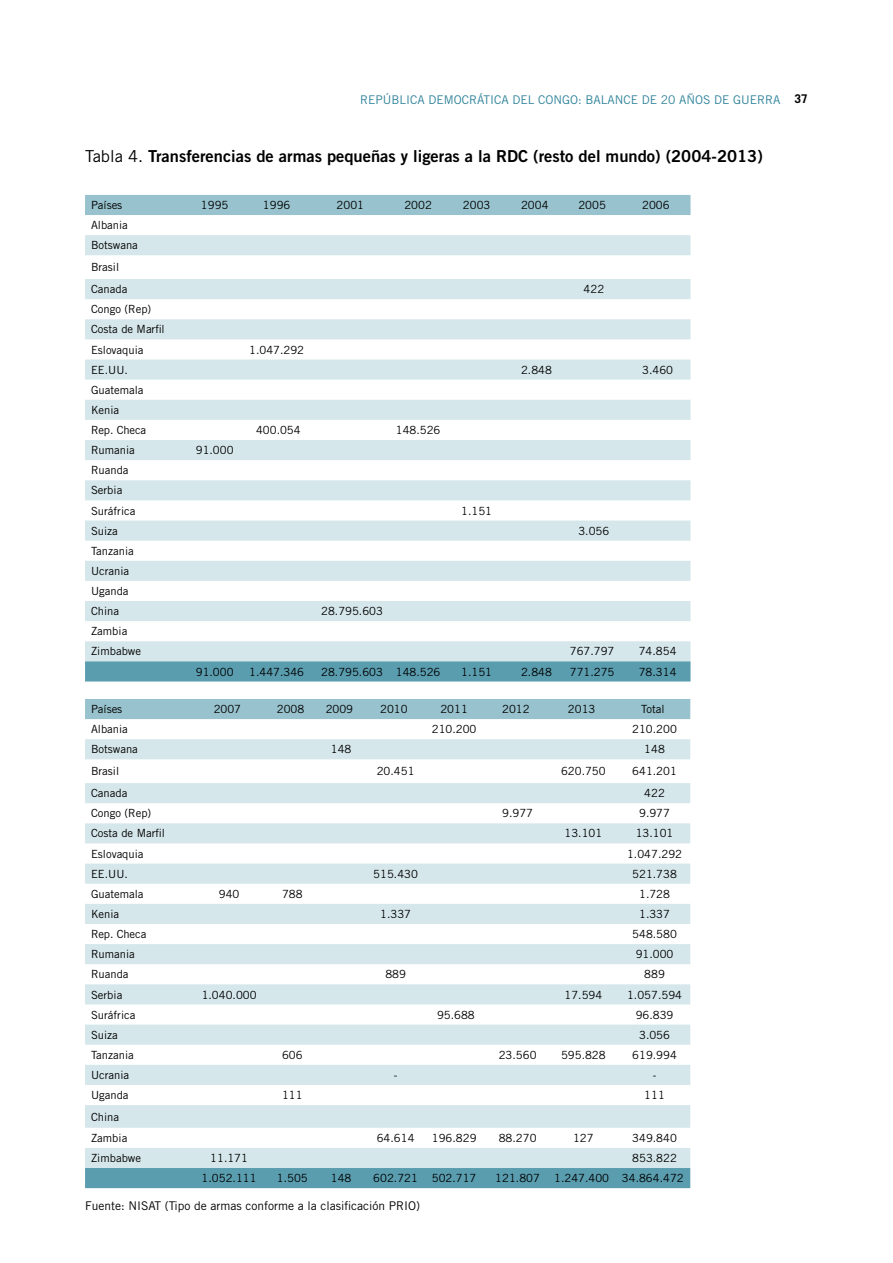
<style>
.page{position:relative;width:893px;height:1263px;background:#fff}
.page>*{position:absolute;margin:0;border:0;box-sizing:border-box;transform-origin:0 0}
.t1{font:16.5px "Trade Gothic LT Std Bd 2";color:#000}
.t2{font:12px "Trade Gothic LT Std";color:#31849b}
.t3{font:12px "Trade Gothic LT Std";color:#000}
.t4{font:11.25px/20.1px "Trade Gothic LT Std";color:#000}
.s1{font-weight:700;color:#000}
.s2{font-family:"Trade Gothic LT Std"}
</style>
<div class="page">
<div style="left:85px;top:195px;width:605px;height:20px;background:#98c2cd"></div>
<svg style="left:85px;top:235px;width:605px;height:426px;fill:#d9e9ec"></svg>
<div style="left:85px;top:661px;width:605px;height:20px;background:#5a9daf"></div>
<div style="left:85px;top:699px;width:605px;height:20px;background:#98c2cd"></div>
<svg style="left:85px;top:739px;width:605px;height:429px;fill:#d9e9ec"></svg>
<div style="left:85px;top:1168px;width:605px;height:20px;background:#5a9daf"></div>
<p class="t2" style="left:360px;top:92px;width:449px">REPÚBLICA DEMOCRÁTICA DEL CONGO: BALANCE DE 20 AÑOS DE GUERRA <span class="s1">37</span></p>
<h1 class="t1" style="left:85px;top:146px;width:679px"><span class="s2">Tabla 4.</span> Transferencias de armas pequeñas y ligeras a la RDC (resto del mundo) (2004-2013)</h1>
<p class="t4" style="left:91px;top:195px;width:33px">Países</p>
<p class="t4" style="left:201px;top:195px;width:29px">1995</p>
<p class="t4" style="left:263px;top:195px;width:29px">1996</p>
<p class="t4" style="left:337px;top:195px;width:29px">2001</p>
<p class="t4" style="left:404px;top:195px;width:29px">2002</p>
<p class="t4" style="left:463px;top:195px;width:29px">2003</p>
<p class="t4" style="left:521px;top:195px;width:29px">2004</p>
<p class="t4" style="left:578px;top:195px;width:29px">2005</p>
<p class="t4" style="left:642px;top:195px;width:29px">2006</p>
<p class="t4" style="left:91px;top:215px;width:48px">Albania<br>Botswana</p>
<p class="t4" style="left:91px;top:256px;width:38px;line-height:21.9px">Brasil<br>Canada</p>
<p class="t4" style="left:584px;top:279px;width:22px">422</p>
<p class="t4" style="left:91px;top:299px;width:75px">Congo (Rep)<br>Costa de Marfil<br>Eslovaquia</p>
<p class="t4" style="left:249px;top:339px;width:56px">1.047.292</p>
<p class="t4" style="left:91px;top:359px;width:38px">EE.UU.</p>
<p class="t4" style="left:521px;top:359px;width:32px">2.848</p>
<p class="t4" style="left:642px;top:359px;width:32px">3.460</p>
<p class="t4" style="left:91px;top:380px;width:57px">Guatemala<br>Kenia<br>Rep. Checa</p>
<p class="t4" style="left:256px;top:420px;width:46px">400.054</p>
<p class="t4" style="left:396px;top:420px;width:46px">148.526</p>
<p class="t4" style="left:91px;top:440px;width:45px">Rumania</p>
<p class="t4" style="left:196px;top:440px;width:39px">91.000</p>
<p class="t4" style="left:91px;top:460px;width:46px">Ruanda<br>Serbia<br>Suráfrica</p>
<p class="t4" style="left:461px;top:500px;width:32px">1.151</p>
<p class="t4" style="left:91px;top:520px;width:28px">Suiza</p>
<p class="t4" style="left:578px;top:520px;width:32px">3.056</p>
<p class="t4" style="left:91px;top:541px;width:44px">Tanzania<br>Ucrania<br>Uganda<br>China</p>
<p class="t4" style="left:321px;top:601px;width:63px">28.795.603</p>
<p class="t4" style="left:91px;top:621px;width:52px">Zambia<br>Zimbabwe</p>
<p class="t4" style="left:570px;top:641px;width:46px">767.797</p>
<p class="t4" style="left:639px;top:641px;width:39px">74.854</p>
<p class="t4" style="left:196px;top:661px;width:39px">91.000</p>
<p class="t4" style="left:249px;top:661px;width:56px">1.447.346</p>
<p class="t4" style="left:321px;top:661px;width:121px">28.795.603 148.526</p>
<p class="t4" style="left:461px;top:661px;width:32px">1.151</p>
<p class="t4" style="left:521px;top:661px;width:32px">2.848</p>
<p class="t4" style="left:570px;top:661px;width:46px">771.275</p>
<p class="t4" style="left:639px;top:661px;width:39px">78.314</p>
<p class="t4" style="left:91px;top:699px;width:33px">Países</p>
<p class="t4" style="left:214px;top:699px;width:29px">2007</p>
<p class="t4" style="left:277px;top:699px;width:29px">2008</p>
<p class="t4" style="left:326px;top:699px;width:29px">2009</p>
<p class="t4" style="left:380px;top:699px;width:29px">2010</p>
<p class="t4" style="left:440px;top:699px;width:29px">2011</p>
<p class="t4" style="left:502px;top:699px;width:29px">2012</p>
<p class="t4" style="left:568px;top:699px;width:29px">2013</p>
<p class="t4" style="left:641px;top:699px;width:25px">Total</p>
<p class="t4" style="left:91px;top:719px;width:38px">Albania</p>
<p class="t4" style="left:432px;top:719px;width:46px">210.200</p>
<p class="t4" style="left:632px;top:719px;width:46px">210.200</p>
<p class="t4" style="left:91px;top:739px;width:48px">Botswana</p>
<p class="t4" style="left:331px;top:739px;width:22px">148</p>
<p class="t4" style="left:644px;top:739px;width:22px">148</p>
<p class="t4" style="left:91px;top:761px;width:30px">Brasil</p>
<p class="t4" style="left:377px;top:761px;width:39px">20.451</p>
<p class="t4" style="left:561px;top:761px;width:46px">620.750</p>
<p class="t4" style="left:632px;top:761px;width:46px">641.201</p>
<p class="t4" style="left:91px;top:783px;width:38px">Canada</p>
<p class="t4" style="left:644px;top:783px;width:22px">422</p>
<p class="t4" style="left:91px;top:803px;width:62px">Congo (Rep)</p>
<p class="t4" style="left:502px;top:803px;width:32px">9.977</p>
<p class="t4" style="left:639px;top:803px;width:32px">9.977</p>
<p class="t4" style="left:91px;top:823px;width:75px">Costa de Marfil</p>
<p class="t4" style="left:564px;top:823px;width:39px">13.101</p>
<p class="t4" style="left:636px;top:823px;width:39px">13.101</p>
<p class="t4" style="left:91px;top:843px;width:54px">Eslovaquia</p>
<p class="t4" style="left:627px;top:843px;width:56px">1.047.292</p>
<p class="t4" style="left:91px;top:863px;width:38px">EE.UU.</p>
<p class="t4" style="left:373px;top:863px;width:46px">515.430</p>
<p class="t4" style="left:632px;top:863px;width:46px">521.738</p>
<p class="t4" style="left:91px;top:884px;width:54px">Guatemala</p>
<p class="t4" style="left:219px;top:884px;width:22px">940</p>
<p class="t4" style="left:282px;top:884px;width:22px">788</p>
<p class="t4" style="left:639px;top:884px;width:32px">1.728</p>
<p class="t4" style="left:91px;top:904px;width:30px">Kenia</p>
<p class="t4" style="left:380px;top:904px;width:32px">1.337</p>
<p class="t4" style="left:639px;top:904px;width:32px">1.337</p>
<p class="t4" style="left:91px;top:924px;width:57px">Rep. Checa</p>
<p class="t4" style="left:632px;top:924px;width:46px">548.580</p>
<p class="t4" style="left:91px;top:944px;width:45px">Rumania</p>
<p class="t4" style="left:636px;top:944px;width:39px">91.000</p>
<p class="t4" style="left:91px;top:964px;width:39px">Ruanda</p>
<p class="t4" style="left:385px;top:964px;width:22px">889</p>
<p class="t4" style="left:644px;top:964px;width:22px">889</p>
<p class="t4" style="left:91px;top:984px;width:33px">Serbia</p>
<p class="t4" style="left:202px;top:984px;width:56px">1.040.000</p>
<p class="t4" style="left:564px;top:984px;width:39px">17.594</p>
<p class="t4" style="left:627px;top:984px;width:56px">1.057.594</p>
<p class="t4" style="left:91px;top:1004px;width:46px">Suráfrica</p>
<p class="t4" style="left:437px;top:1004px;width:39px">95.688</p>
<p class="t4" style="left:636px;top:1004px;width:39px">96.839</p>
<p class="t4" style="left:91px;top:1024px;width:28px">Suiza</p>
<p class="t4" style="left:639px;top:1024px;width:32px">3.056</p>
<p class="t4" style="left:91px;top:1045px;width:44px">Tanzania</p>
<p class="t4" style="left:282px;top:1045px;width:22px">606</p>
<p class="t4" style="left:499px;top:1045px;width:39px">23.560</p>
<p class="t4" style="left:561px;top:1045px;width:46px">595.828</p>
<p class="t4" style="left:632px;top:1045px;width:46px">619.994</p>
<p class="t4" style="left:91px;top:1065px;width:40px">Ucrania</p>
<p class="t4" style="left:394px;top:1065px;width:5px">-</p>
<p class="t4" style="left:653px;top:1065px;width:5px">-</p>
<p class="t4" style="left:91px;top:1085px;width:39px">Uganda</p>
<p class="t4" style="left:282px;top:1085px;width:22px">111</p>
<p class="t4" style="left:644px;top:1085px;width:22px">111</p>
<p class="t4" style="left:91px;top:1106px;width:38px;line-height:21.5px">China<br>Zambia</p>
<p class="t4" style="left:377px;top:1128px;width:39px">64.614</p>
<p class="t4" style="left:432px;top:1128px;width:46px">196.829</p>
<p class="t4" style="left:499px;top:1128px;width:39px">88.270</p>
<p class="t4" style="left:573px;top:1128px;width:22px">127</p>
<p class="t4" style="left:632px;top:1128px;width:46px">349.840</p>
<p class="t4" style="left:91px;top:1148px;width:52px">Zimbabwe</p>
<p class="t4" style="left:210px;top:1148px;width:39px">11.171</p>
<p class="t4" style="left:632px;top:1148px;width:46px">853.822</p>
<p class="t4" style="left:202px;top:1168px;width:56px">1.052.111</p>
<p class="t4" style="left:277px;top:1168px;width:32px">1.505</p>
<p class="t4" style="left:331px;top:1168px;width:22px">148</p>
<p class="t4" style="left:373px;top:1168px;width:105px">602.721 502.717</p>
<p class="t4" style="left:495px;top:1168px;width:46px">121.807</p>
<p class="t4" style="left:554px;top:1168px;width:131px">1.247.400 34.864.472</p>
<p class="t3" style="left:85px;top:1199px;width:337px">Fuente: NISAT (Tipo de armas conforme a la clasificación PRIO)</p>
</div>
